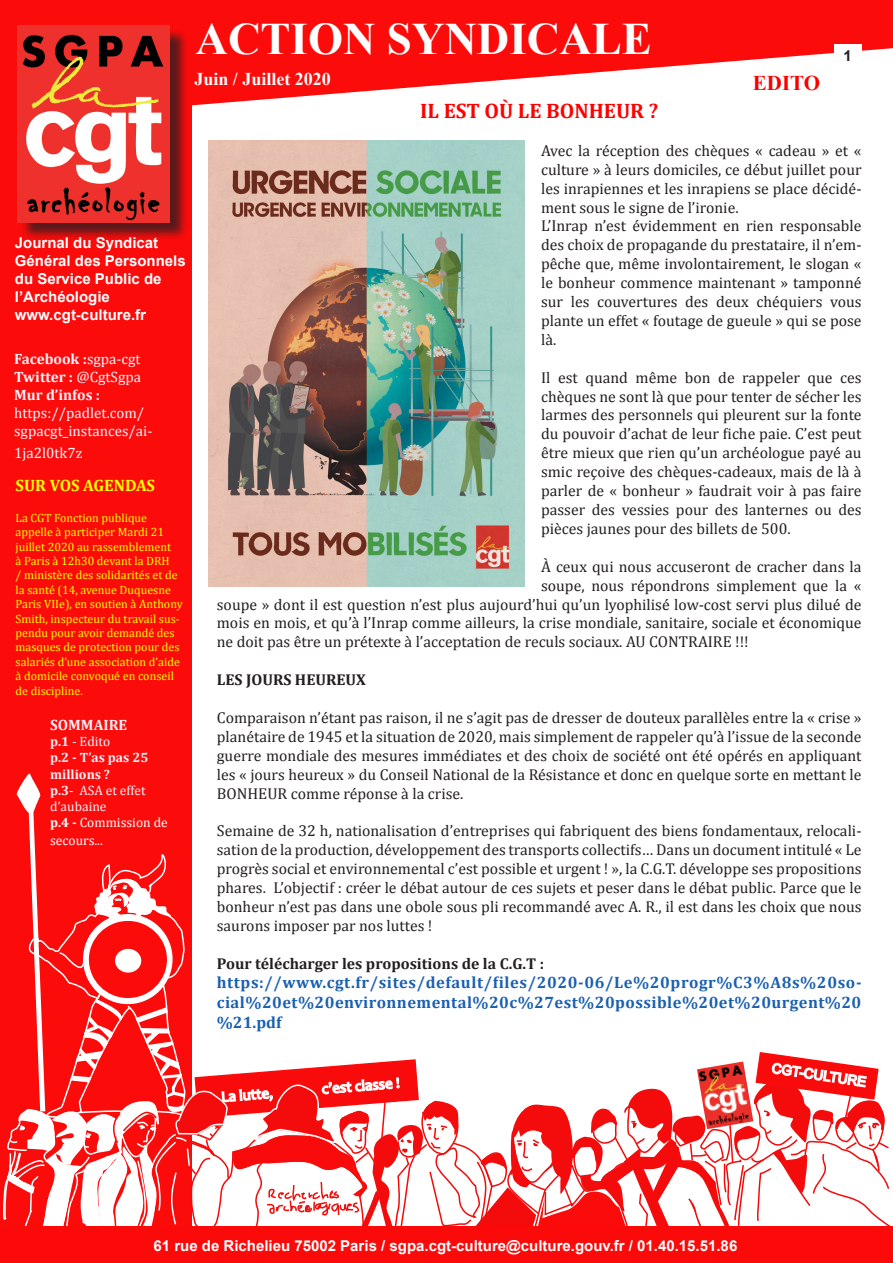
<style>
.page{position:relative;width:893px;height:1263px;background:#fff}
.page>*{position:absolute;margin:0;border:0;box-sizing:border-box;transform-origin:0 0}
.t1{font:700 45px "Times New Roman";color:#fff}
.t2{font:700 21px "Cambria";color:#f00}
.t3{font:700 21px "Times New Roman";color:#fc0000}
.t4{font:700 18px "Times New Roman";color:#fff}
.t5{font:700 16.5px/19.8px "Cambria";letter-spacing:.025em;color:#1a60b0;text-align:justify}
.t6{font:700 16.5px "Cambria";color:#ffff02}
.t7{font:15.75px/18.9px "Cambria";color:#231f20;text-align:justify}
.t8{font:700 15.75px "Cambria";color:#231f20}
.t9{font:700 15px/18px "Arial";color:#fcffff}
.t10{font:700 15px "Arial";color:#fff}
.t11{font:700 15px "Cambria";color:#fff1f7}
.t12{font:15px/18px "Cambria";color:#fff1f7}
.t13{font:700 15px "Arial";color:#231f20}
.t14{font:13.5px/16.2px "Cambria";color:#fff1f7}
.t15{font:13.5px/18px "Cambria";color:#fff}
.t16{font:700 13.5px/16.2px "Cambria";color:#fff1f7}
.t17{font:12px/14.4px "Cambria";color:#ffff02}
.s1{font-weight:400}
.s2{font-weight:700}
</style>
<div class="page">
<div style="left:0;top:0;width:191px;height:1263px;background:#fc0b0b"></div>
<svg style="left:17px;top:0;width:876px;height:121px;fill:#fc0b0b"></svg>
<svg style="left:3px;top:770px;width:888px;height:456px"></svg>
<div style="left:0;top:1226px;width:893px;height:37px;background:#fc0a0a"></div>
<div style="left:20px;top:28px;width:169px;height:213px;background:#231f20;opacity:.75"></div>
<img style="left:18px;top:26px;width:152px;height:196px">
<div style="left:834px;top:44px;width:27px;height:27px;background:#fff"></div>
<img style="left:208px;top:140px;width:316px;height:447px">
<p class="t9" style="left:15px;top:235px;width:145px">Journal du Syndicat</p>
<p class="t9" style="left:15px;top:253px;width:172px">Général des Personnels du Service Public de l’Archéologie</p>
<p class="t9" style="left:15px;top:307px;width:133px">www.cgt-culture.fr</p>
<p class="t11" style="left:14px;top:349px;width:128px">Facebook :<span class="s1">sgpa-cgt</span></p>
<p class="t11" style="left:14px;top:367px;width:128px">Twitter : <span class="s1">@CgtSgpa</span></p>
<p class="t11" style="left:14px;top:385px;width:87px">Mur d’infos :</p>
<p class="t12" style="left:14px;top:404px;width:140px">https://padlet.com/ sgpacgt_instances/ai-</p>
<p class="t12" style="left:14px;top:444px;width:70px">1ja2l0tk7z</p>
<p class="t6" style="left:16px;top:474px;width:141px">SUR VOS AGENDAS</p>
<p class="t17" style="left:16px;top:510px;width:169px">La CGT Fonction publique appelle à participer Mardi 21 juillet 2020 au rassemblement<br>à Paris à 12h30 devant la DRH<br>/ ministère des solidarités et de la santé (14, avenue Duquesne<br>Paris VIIe), en soutien à Anthony<br>Smith, inspecteur du travail sus&shy;pendu pour avoir demandé des masques de protection pour des salariés d’une association d’aide à domicile convoqué en conseil de discipline.</p>
<p class="t11" style="left:50px;top:714px;width:79px">SOMMAIRE</p>
<p class="t14" style="left:50px;top:733px;width:62px"><span class="s2">p.1</span> - Edito</p>
<p class="t16" style="left:50px;top:749px;width:100px">p.2 - T’as pas 25 millions ?</p>
<p class="t14" style="left:50px;top:782px;width:97px"><span class="s2">p.3</span>- ASA et effet d’aubaine</p>
<p class="t15" style="left:50px;top:813px;width:119px"><span class="s2">p.4 -</span> Commission de secours...</p>
<p class="t1" style="left:196px;top:7px;width:458px">ACTION SYNDICALE</p>
<p class="t4" style="left:194px;top:67px;width:138px">Juin / Juillet 2020</p>
<p class="t3" style="left:753px;top:68px;width:69px">EDITO</p>
<p class="t13" style="left:843px;top:46px;width:10px">1</p>
<p class="t2" style="left:420px;top:96px;width:239px">IL EST OÙ LE BONHEUR ?</p>
<p class="t7" style="left:541px;top:141px;width:322px">Avec la réception des chèques « cadeau » et « culture » à leurs domiciles, ce début juillet pour les inrapiennes et les inrapiens se place décidé&shy;ment sous le signe de l’ironie.</p>
<p class="t7" style="left:541px;top:217px;width:322px">L’Inrap n’est évidemment en rien responsable des choix de propagande du prestataire, il n’em&shy;pêche que, même involontairement, le slogan « le bonheur commence maintenant » tamponné sur les couvertures des deux chéquiers vous plante un effet « foutage de gueule » qui se pose là.</p>
<p class="t7" style="left:541px;top:368px;width:322px">Il est quand même bon de rappeler que ces chèques ne sont là que pour tenter de sécher les larmes des personnels qui pleurent sur la fonte du pouvoir d’achat de leur fiche paie. C’est peut être mieux que rien qu’un archéologue payé au smic reçoive des chèques-cadeaux, mais de là à parler de « bonheur » faudrait voir à pas faire passer des vessies pour des lanternes ou des pièces jaunes pour des billets de 500.</p>
<p class="t7" style="left:541px;top:557px;width:322px">À ceux qui nous accuseront de cracher dans la</p>
<p class="t7" style="left:541px;top:576px;width:322px">soupe, nous répondrons simplement que la «</p>
<p class="t7" style="left:217px;top:595px;width:646px">soupe » dont il est question n’est plus aujourd’hui qu’un lyophilisé low-cost servi plus dilué de</p>
<p class="t7" style="left:217px;top:613px;width:646px">mois en mois, et qu’à l’Inrap comme ailleurs, la crise mondiale, sanitaire, sociale et économique</p>
<p class="t7" style="left:217px;top:632px;width:533px">ne doit pas être un prétexte à l’acceptation de reculs sociaux. AU CONTRAIRE !!!</p>
<p class="t8" style="left:217px;top:669px;width:150px">LES JOURS HEUREUX</p>
<p class="t7" style="left:217px;top:708px;width:646px">Comparaison n’étant pas raison, il ne s’agit pas de dresser de douteux parallèles entre la « crise » planétaire de 1945 et la situation de 2020, mais simplement de rappeler qu’à l’issue de la seconde guerre mondiale des mesures immédiates et des choix de société ont été opérés en appliquant les « jours heureux » du Conseil National de la Résistance et donc en quelque sorte en mettant le BONHEUR comme réponse à la crise.</p>
<p class="t7" style="left:217px;top:821px;width:646px">Semaine de 32 h, nationalisation d’entreprises qui fabriquent des biens fondamentaux, relocali&shy;sation de la production, développement des transports collectifs… Dans un document intitulé « Le progrès social et environnemental c’est possible et urgent ! », la C.G.T. développe ses propositions phares. L’objectif : créer le débat autour de ces sujets et peser dans le débat public. Parce que le bonheur n’est pas dans une obole sous pli recommandé avec A. R., il est dans les choix que nous saurons imposer par nos luttes !</p>
<p class="t8" style="left:217px;top:952px;width:329px">Pour télécharger les propositions de la C.G.T :</p>
<p class="t5" style="left:217px;top:972px;width:646px">https://www.cgt.fr/sites/default/files/2020-06/Le%20progr%C3%A8s%20so&shy;cial%20et%20environnemental%20c%27est%20possible%20et%20urgent%20 %21.pdf</p>
<p class="t10" style="left:154px;top:1236px;width:585px">61 rue de Richelieu 75002 Paris / sgpa.cgt-culture@culture.gouv.fr / 01.40.15.51.86</p>
</div>
